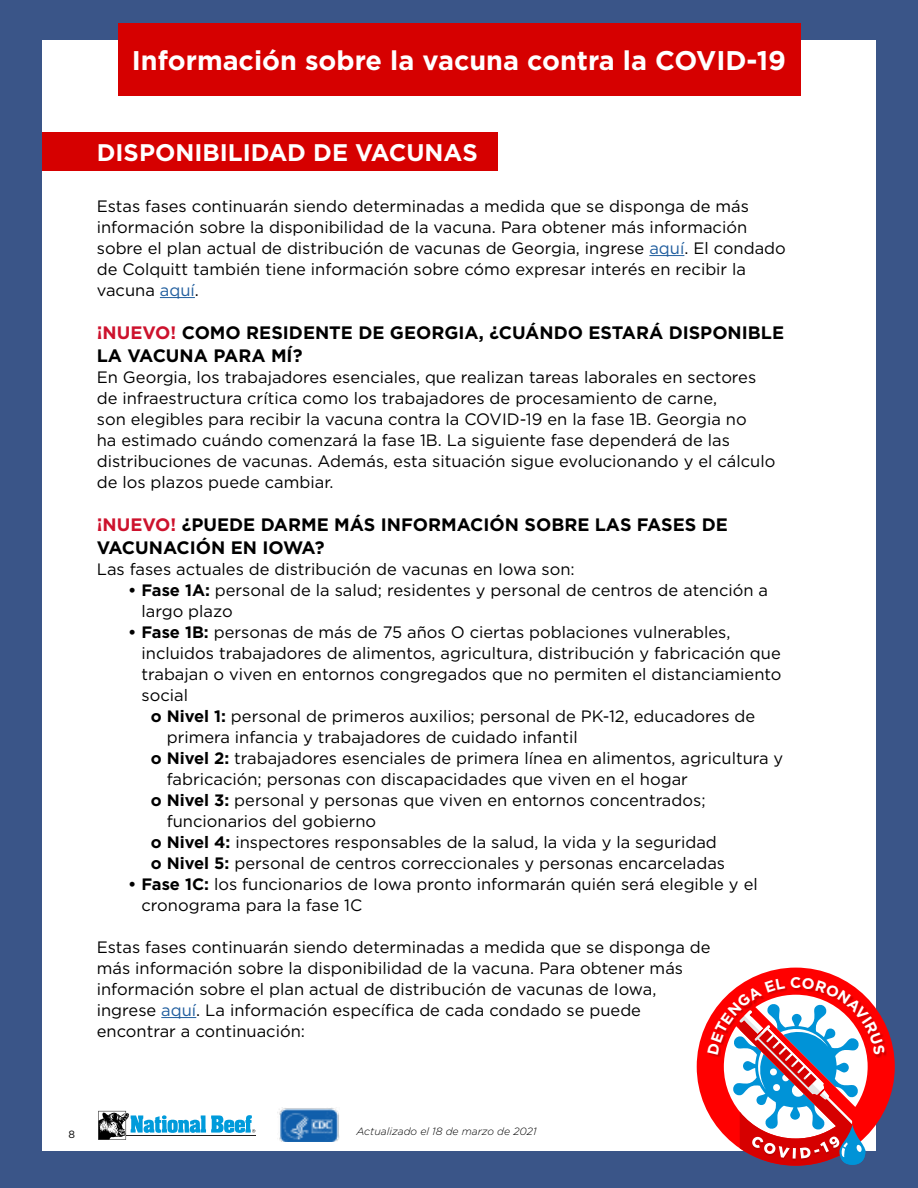
<style>
.page{position:relative;width:918px;height:1188px;background:#3a5588}
.page>*{position:absolute;margin:0;border:0;box-sizing:border-box;transform-origin:0 0}
.t1{font:700 27px "Gotham";color:#fff}
.t2{font:700 24px "Gotham";color:#fff}
.t3{font:700 18px/22.5px "Gotham";color:#000}
.t4{font:16.5px/21px "Gotham";color:#000}
.t5{font:italic 300 10.5px "Gotham";color:#000}
.t6{font:10.5px "Gotham";color:#000}
.s1{color:#215e9e}
.s2{color:#cd122d}
.s3{font-weight:700}
</style>
<div class="page">
<div style="left:42px;top:40px;width:834px;height:1111px;background:#fff"></div>
<img style="left:277px;top:1108px;width:62px;height:33px">
<svg style="left:98px;top:1111px;width:157px;height:29px"></svg>
<hr style="left:649px;top:255px;width:35px;height:1px;background:#215e9e">
<hr style="left:160px;top:297px;width:35px;height:1px;background:#215e9e">
<hr style="left:161px;top:1017px;width:35px;height:1px;background:#215e9e">
<div style="left:118px;top:23px;width:682px;height:73px;background:#d60000"></div>
<div style="left:42px;top:132px;width:456px;height:39px;background:#d60000"></div>
<svg style="left:697px;top:968px;width:198px;height:198px"></svg>
<h1 class="t1" style="left:132px;top:43px;width:656px">Información sobre la vacuna contra la COVID-19</h1>
<h2 class="t2" style="left:97px;top:136px;width:382px">DISPONIBILIDAD DE VACUNAS</h2>
<p class="t4" style="left:97px;top:195px;width:691px">Estas fases continuarán siendo determinadas a medida que se disponga de más información sobre la disponibilidad de la vacuna. Para obtener más información sobre el plan actual de distribución de vacunas de Georgia, ingrese <span class="s1">aquí</span>. El condado de Colquitt también tiene información sobre cómo expresar interés en recibir la vacuna <span class="s1">aquí</span>.</p>
<p class="t3" style="left:97px;top:322px;width:689px"><span class="s2">¡NUEVO!</span> COMO RESIDENTE DE GEORGIA, ¿CUÁNDO ESTARÁ DISPONIBLE<br>LA VACUNA PARA MÍ?</p>
<p class="t4" style="left:97px;top:366px;width:680px">En Georgia, los trabajadores esenciales, que realizan tareas laborales en sectores de infraestructura crítica como los trabajadores de procesamiento de carne,<br>son elegibles para recibir la vacuna contra la COVID-19 en la fase 1B. Georgia no<br>ha estimado cuándo comenzará la fase 1B. La siguiente fase dependerá de las distribuciones de vacunas. Además, esta situación sigue evolucionando y el cálculo de los plazos puede cambiar.</p>
<p class="t3" style="left:97px;top:514px;width:633px"><span class="s2">¡NUEVO!</span> ¿PUEDE DARME MÁS INFORMACIÓN SOBRE LAS FASES DE<br>VACUNACIÓN EN IOWA?</p>
<p class="t4" style="left:97px;top:558px;width:479px">Las fases actuales de distribución de vacunas en Iowa son:</p>
<p class="t4" style="left:142px;top:579px;width:628px;text-indent:-13px"><span class="s3">• Fase 1A:</span> personal de la salud; residentes y personal de centros de atención a largo plazo</p>
<p class="t4" style="left:128px;top:621px;width:604px"><span class="s3">• Fase 1B:</span> personas de más de 75 años O ciertas poblaciones vulnerables,</p>
<p class="t4" style="left:142px;top:642px;width:641px">incluidos trabajadores de alimentos, agricultura, distribución y fabricación que</p>
<p class="t4" style="left:142px;top:663px;width:642px">trabajan o viven en entornos congregados que no permiten el distanciamiento</p>
<p class="t4" style="left:142px;top:684px;width:48px">social</p>
<p class="t4" style="left:151px;top:705px;width:606px"><span class="s3">o Nivel 1:</span> personal de primeros auxilios; personal de PK-12, educadores de</p>
<p class="t4" style="left:167px;top:726px;width:413px">primera infancia y trabajadores de cuidado infantil</p>
<p class="t4" style="left:151px;top:747px;width:634px"><span class="s3">o Nivel 2:</span> trabajadores esenciales de primera línea en alimentos, agricultura y</p>
<p class="t4" style="left:167px;top:768px;width:523px">fabricación; personas con discapacidades que viven en el hogar</p>
<p class="t4" style="left:151px;top:789px;width:556px"><span class="s3">o Nivel 3:</span> personal y personas que viven en entornos concentrados;</p>
<p class="t4" style="left:167px;top:810px;width:211px">funcionarios del gobierno</p>
<p class="t4" style="left:151px;top:831px;width:568px"><span class="s3">o Nivel 4:</span> inspectores responsables de la salud, la vida y la seguridad</p>
<p class="t4" style="left:151px;top:852px;width:576px"><span class="s3">o Nivel 5:</span> personal de centros correccionales y personas encarceladas</p>
<p class="t4" style="left:142px;top:873px;width:618px;text-indent:-13px"><span class="s3">• Fase 1C:</span> los funcionarios de Iowa pronto informarán quién será elegible y el cronograma para la fase 1C</p>
<p class="t4" style="left:97px;top:936px;width:615px">Estas fases continuarán siendo determinadas a medida que se disponga de más información sobre la disponibilidad de la vacuna. Para obtener más información sobre el plan actual de distribución de vacunas de Iowa, ingrese <span class="s1">aquí</span>. La información específica de cada condado se puede encontrar a continuación:</p>
<p class="t6" style="left:69px;top:1127px;width:8px">8</p>
<p class="t5" style="left:357px;top:1125px;width:182px">Actualizado el 18 de marzo de 2021</p>
</div>
